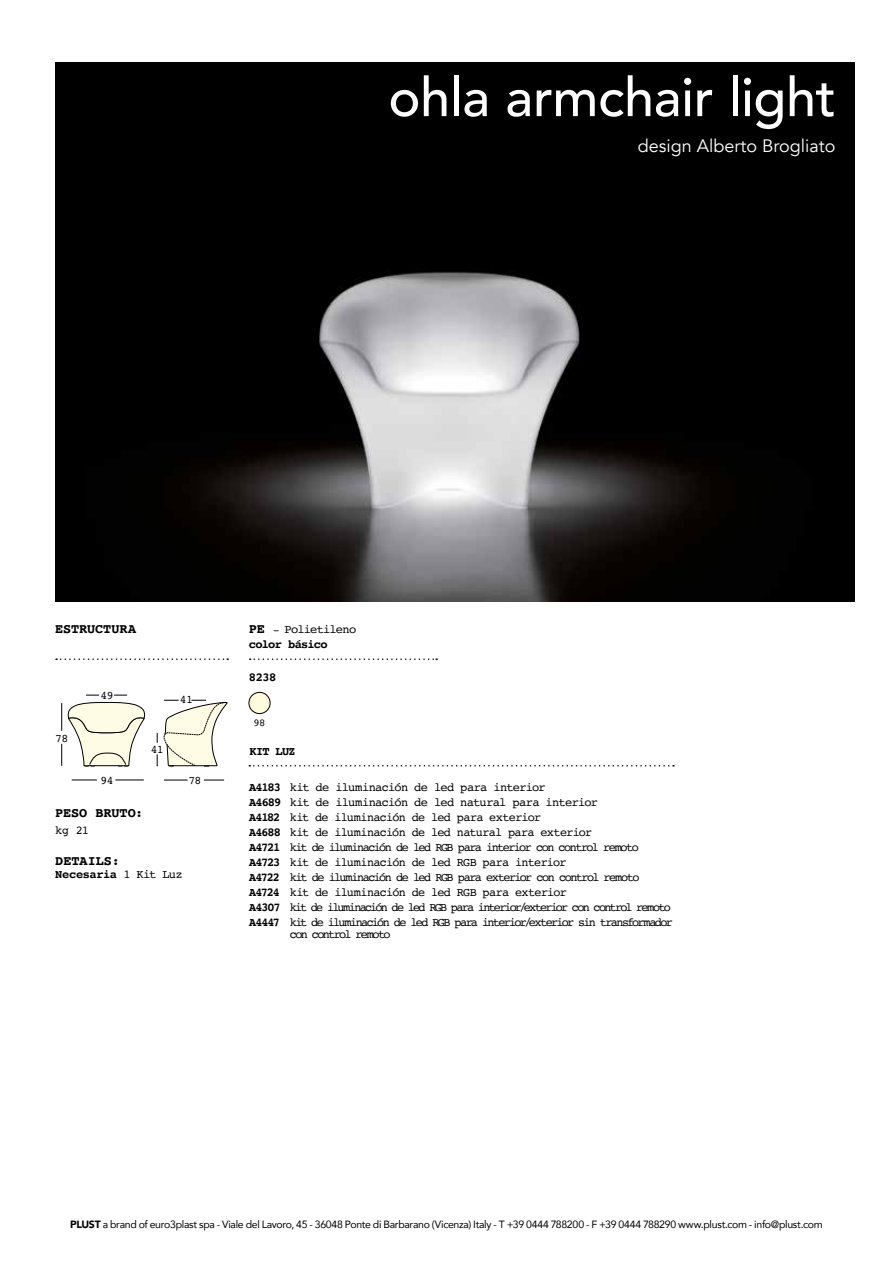
<style>
.page{position:relative;width:893px;height:1263px;background:#fff}
.page>*{position:absolute;margin:0;border:0;box-sizing:border-box;transform-origin:0 0}
.t1{font:500 54px "Avenir";letter-spacing:-.005em;color:#fff}
.t2{font:18px "Avenir";color:#fff}
.t3{font:700 13.5px "Courier";color:#000}
.t4{font:12px/15px "Courier";letter-spacing:-.1em;color:#000}
.t5{font:700 12px "Courier";letter-spacing:-.045em;color:#000}
.t6{font:12px "Courier";letter-spacing:-.13em;color:#000}
.t7{font:12px "Courier";letter-spacing:-.06em;color:#000}
.t8{font:11.4px "Courier";letter-spacing:-.065em;color:#000}
.t9{font:10.5px "Avenir";letter-spacing:-.03em;color:#000}
.t10{font:10.5px "Courier";color:#000}
.s1{font-weight:400}
.s2{font-weight:700;font-size:13.5px}
.s3{font-size:10.5px}
.s4{font-weight:700}
.s5{font-weight:900}
</style>
<div class="page">
<img style="left:55px;top:63px;width:800px;height:538px">
<svg style="left:249px;top:765px;width:425px;height:1px"></svg>
<svg style="left:56px;top:658px;width:172px;height:2px"></svg>
<svg style="left:115px;top:779px;width:29px;height:1px"></svg>
<svg style="left:204px;top:780px;width:20px;height:1px"></svg>
<svg style="left:72px;top:779px;width:25px;height:1px"></svg>
<svg style="left:164px;top:780px;width:24px;height:1px"></svg>
<svg style="left:157px;top:700px;width:70px;height:67px"></svg>
<svg style="left:61px;top:695px;width:84px;height:72px"></svg>
<svg style="left:250px;top:658px;width:187px;height:2px"></svg>
<div style="left:249px;top:692px;width:21px;height:21px;background:#fffbdc;border-radius:50%"></div>
<div style="left:249px;top:692px;width:21px;height:22px;border:1px solid #000;border-radius:50%"></div>
<h1 class="t1" style="left:388px;top:51px;width:449px">ohla armchair light</h1>
<h2 class="t2" style="left:638px;top:135px;width:199px">design Alberto Brogliato</h2>
<p class="t3" style="left:55px;top:618px;width:83px">ESTRUCTURA</p>
<p class="t8" style="left:55px;top:729px;width:14px">78</p>
<p class="t8" style="left:101px;top:686px;width:15px">49</p>
<p class="t8" style="left:151px;top:740px;width:14px">41</p>
<p class="t8" style="left:180px;top:691px;width:14px">41</p>
<p class="t8" style="left:100px;top:772px;width:15px">94</p>
<p class="t8" style="left:188px;top:772px;width:14px">78</p>
<p class="t3" style="left:55px;top:802px;width:89px">PESO BRUTO:</p>
<p class="t4" style="left:55px;top:822px;width:35px">kg 21</p>
<p class="t3" style="left:55px;top:850px;width:66px">DETAILS:</p>
<p class="t5" style="left:55px;top:865px;width:129px">Necesaria <span class="s1">1 Kit Luz</span></p>
<p class="t7" style="left:249px;top:620px;width:109px"><span class="s2">PE</span> <span class="s3">-</span> Polietileno</p>
<p class="t5" style="left:249px;top:635px;width:80px">color básico</p>
<p class="t5" style="left:249px;top:667px;width:29px">8238</p>
<p class="t10" style="left:253px;top:714px;width:14px">98</p>
<p class="t5" style="left:250px;top:741px;width:48px">KIT LUZ</p>
<p class="t4" style="left:249px;top:780px;width:425px"><span class="s4">A4183</span> kit de iluminación de led para interior<br><span class="s4">A4689</span> kit de iluminación de led natural para interior<br><span class="s4">A4182</span> kit de iluminación de led para exterior<br><span class="s4">A4688</span> kit de iluminación de led natural para exterior<br><span class="s4">A4721</span> kit de iluminación de led RGB para interior con control remoto <span class="s4">A4723</span> kit de iluminación de led RGB para interior<br><span class="s4">A4722</span> kit de iluminación de led RGB para exterior con control remoto<br><span class="s4">A4724</span> kit de iluminación de led RGB para exterior<br><span class="s4">A4307</span> kit de iluminación de led RGB para interior/exterior con control remoto <span class="s4">A4447</span> kit de iluminación de led RGB para interior/exterior sin transformador</p>
<p class="t6" style="left:290px;top:925px;width:102px">con control remoto</p>
<p class="t9" style="left:70px;top:1216px;width:754px"><span class="s5">PLUST</span> a brand of euro3plast spa - Viale del Lavoro, 45 - 36048 Ponte di Barbarano (Vicenza) Italy - T +39 0444 788200 - F +39 0444 788290 www.plust.com - info@plust.com</p>
</div>
